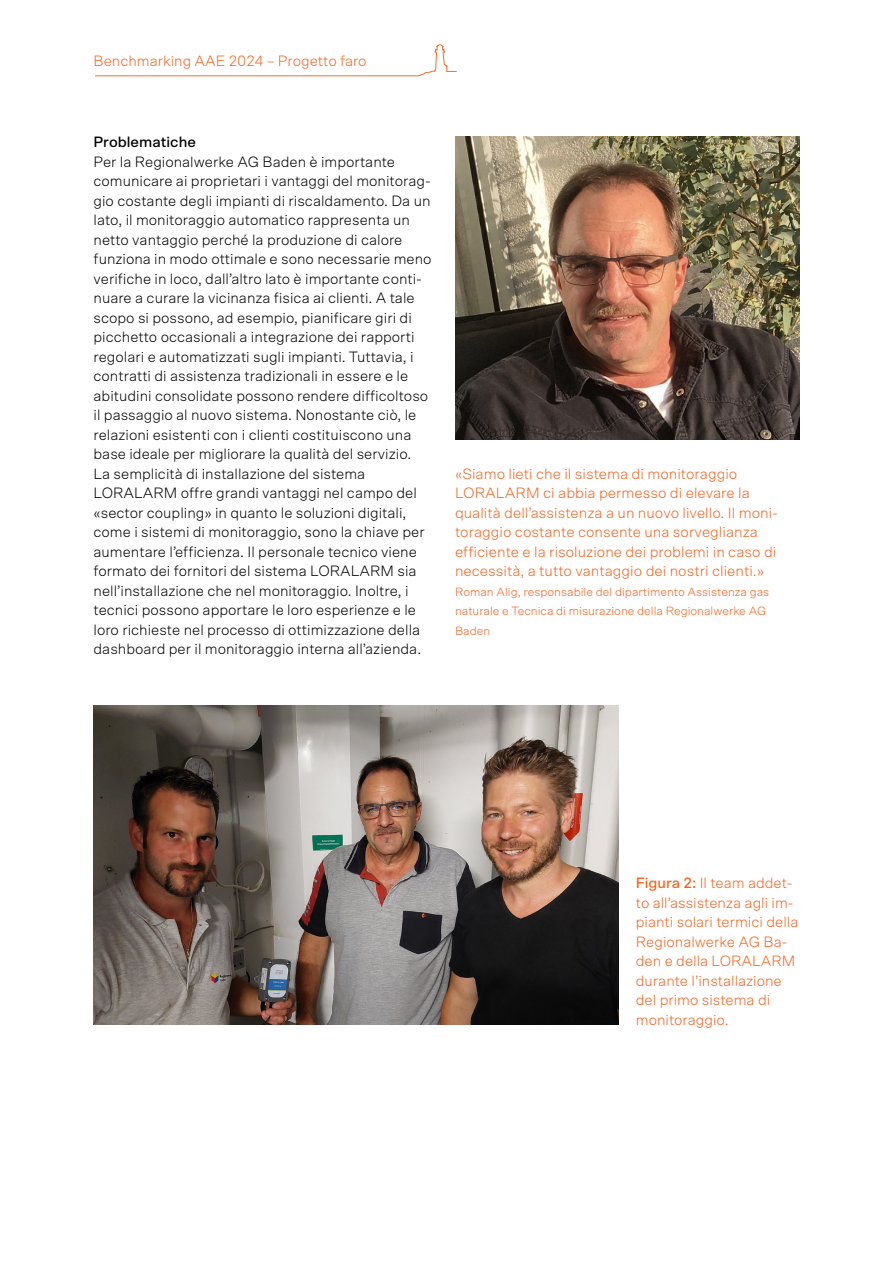
<style>
.page{position:relative;width:893px;height:1263px;background:#fff}
.page>*{position:absolute;margin:0;border:0;box-sizing:border-box;transform-origin:0 0}
.t1{font:300 15px/19.5px "Scto Grotesk A";color:#000}
.t2{font:300 15px/19.5px "Scto Grotesk A";color:#f26522}
.t3{font:500 15px "Scto Grotesk A";color:#000}
.t4{font:300 12px/19.5px "Scto Grotesk A";color:#f26522}
.s1{font-weight:500}
</style>
<div class="page">
<svg style="left:95px;top:44px;width:362px;height:32px"></svg>
<img style="left:455px;top:137px;width:344px;height:303px">
<img style="left:93px;top:705px;width:526px;height:320px">
<p class="t2" style="left:94px;top:51px;width:275px">Benchmarking AAE 2024 – Progetto faro</p>
<p class="t3" style="left:94px;top:133px;width:104px">Problematiche</p>
<p class="t1" style="left:94px;top:151px;width:340px">Per la Regionalwerke AG Baden è importante comunicare ai proprietari i vantaggi del monitorag&shy;gio costante degli impianti di riscaldamento. Da un lato, il monitoraggio automatico rappresenta un netto vantaggio perché la produzione di calore funziona in modo ottimale e sono necessarie meno verifiche in loco, dall’altro lato è importante conti&shy;nuare a curare la vicinanza fisica ai clienti. A tale scopo si possono, ad esempio, pianificare giri di picchetto occasionali a integrazione dei rapporti regolari e automatizzati sugli impianti. Tuttavia, i contratti di assistenza tradizionali in essere e le abitudini consolidate possono rendere difficoltoso il passaggio al nuovo sistema. Nonostante ciò, le relazioni esistenti con i clienti costituiscono una base ideale per migliorare la qualità del servizio.<br>La semplicità di installazione del sistema LORALARM offre grandi vantaggi nel campo del «sector coupling» in quanto le soluzioni digitali, come i sistemi di monitoraggio, sono la chiave per aumentare l’efficienza. Il personale tecnico viene formato dei fornitori del sistema LORALARM sia nell’installazione che nel monitoraggio. Inoltre, i tecnici possono apportare le loro esperienze e le loro richieste nel processo di ottimizzazione della dashboard per il monitoraggio interna all’azienda.</p>
<p class="t2" style="left:455px;top:464px;width:323px">«Siamo lieti che il sistema di monitoraggio LORALARM ci abbia permesso di elevare la qualità dell’assistenza a un nuovo livello. Il moni&shy;toraggio costante consente una sorveglianza efficiente e la risoluzione dei problemi in caso di necessità, a tutto vantaggio dei nostri clienti.»</p>
<p class="t4" style="left:455px;top:582px;width:316px">Roman Alig, responsabile del dipartimento Assistenza gas naturale e Tecnica di misurazione della Regionalwerke AG<br>Baden</p>
<p class="t2" style="left:636px;top:873px;width:164px"><span class="s1">Figura 2:</span> Il team addet&shy;to all’assistenza agli im&shy;pianti solari termici della<br>Regionalwerke AG Ba&shy;den e della LORALARM durante l’installazione del primo sistema di monitoraggio.</p>
</div>
